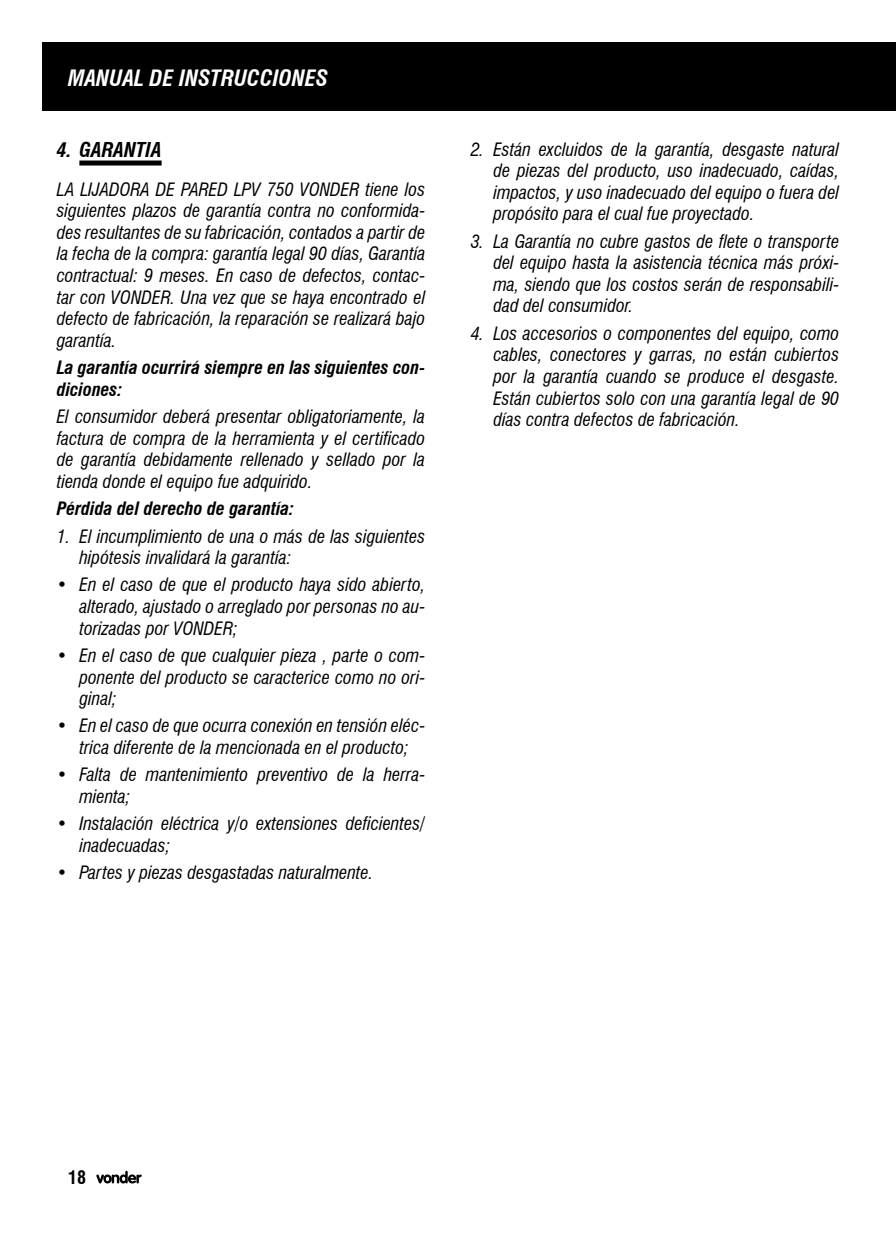
<style>
.page{position:relative;width:896px;height:1248px;background:#fff}
.page>*{position:absolute;margin:0;border:0;box-sizing:border-box;transform-origin:0 0}
.t1{font:italic 700 condensed 22px "Swiss 721 BT";color:#fff}
.t2{font:italic 700 condensed 20px "Swiss 721 BT";color:#000}
.t3{font:italic condensed 18px/21.6px "Swiss 721 BT";color:#000;text-align:justify}
.t4{font:italic 700 condensed 18px/21.6px "Swiss 721 BT";color:#000}
.t5{font:700 condensed 18px "Swiss 721 BT";color:#000}
</style>
<div class="page">
<div style="left:79px;top:160px;width:83px;height:5px;background:#000"></div>
<div style="left:867px;top:43px;width:29px;height:68px;background:#000"></div>
<div style="left:43px;top:43px;width:824px;height:68px;background:#000"></div>
<svg style="left:96px;top:1170px;width:46px;height:13px"></svg>
<p class="t1" style="left:68px;top:64px;width:262px">MANUAL DE INSTRUCCIONES</p>
<p class="t2" style="left:57px;top:138px;width:106px">4. GARANTIA</p>
<p class="t3" style="left:57px;top:178px;width:370px">LA LIJADORA DE PARED LPV 750 VONDER tiene los siguientes plazos de garantía contra no conformida&shy;des resultantes de su fabricación, contados a partir de la fecha de la compra: garantía legal 90 días, Garantía contractual: 9 meses. En caso de defectos, contac&shy;tar con VONDER. Una vez que se haya encontrado el defecto de fabricación, la reparación se realizará bajo garantía.</p>
<p class="t4" style="left:57px;top:357px;width:370px">La garantía ocurrirá siempre en las siguientes con&shy;diciones:</p>
<p class="t3" style="left:57px;top:406px;width:370px">El consumidor deberá presentar obligatoriamente, la factura de compra de la herramienta y el certificado de garantía debidamente rellenado y sellado por la tienda donde el equipo fue adquirido.</p>
<p class="t4" style="left:57px;top:498px;width:239px">Pérdida del derecho de garantía:</p>
<p class="t3" style="left:79px;top:525px;width:347px;text-indent:-23px">1. El incumplimiento de una o más de las siguientes hipótesis invalidará la garantía:</p>
<p class="t3" style="left:79px;top:574px;width:347px;text-indent:-23px">• En el caso de que el producto haya sido abierto, alterado, ajustado o arreglado por personas no au&shy;torizadas por VONDER;</p>
<p class="t3" style="left:79px;top:644px;width:347px;text-indent:-23px">• En el caso de que cualquier pieza , parte o com&shy;ponente del producto se caracterice como no ori&shy;ginal;</p>
<p class="t3" style="left:57px;top:715px;width:370px;text-align:center">• En el caso de que ocurra conexión en tensión eléc&shy;trica diferente de la mencionada en el producto;</p>
<p class="t3" style="left:79px;top:764px;width:347px;text-indent:-23px">• Falta de mantenimiento preventivo de la herra&shy;mienta;</p>
<p class="t3" style="left:79px;top:812px;width:347px;text-indent:-23px">• Instalación eléctrica y/o extensiones deficientes/ inadecuadas;</p>
<p class="t3" style="left:57px;top:861px;width:318px">• Partes y piezas desgastadas naturalmente.</p>
<p class="t3" style="left:493px;top:138px;width:347px;text-indent:-23px">2. Están excluidos de la garantía, desgaste natural de piezas del producto, uso inadecuado, caídas, impactos, y uso inadecuado del equipo o fuera del propósito para el cual fue proyectado.</p>
<p class="t3" style="left:493px;top:230px;width:347px;text-indent:-23px">3. La Garantía no cubre gastos de flete o transporte del equipo hasta la asistencia técnica más próxi&shy;ma, siendo que los costos serán de responsabili&shy;dad del consumidor.</p>
<p class="t3" style="left:493px;top:322px;width:347px;text-indent:-23px">4. Los accesorios o componentes del equipo, como cables, conectores y garras, no están cubiertos por la garantía cuando se produce el desgaste.<br>Están cubiertos solo con una garantía legal de 90 días contra defectos de fabricación.</p>
<p class="t5" style="left:68px;top:1166px;width:19px">18</p>
</div>
